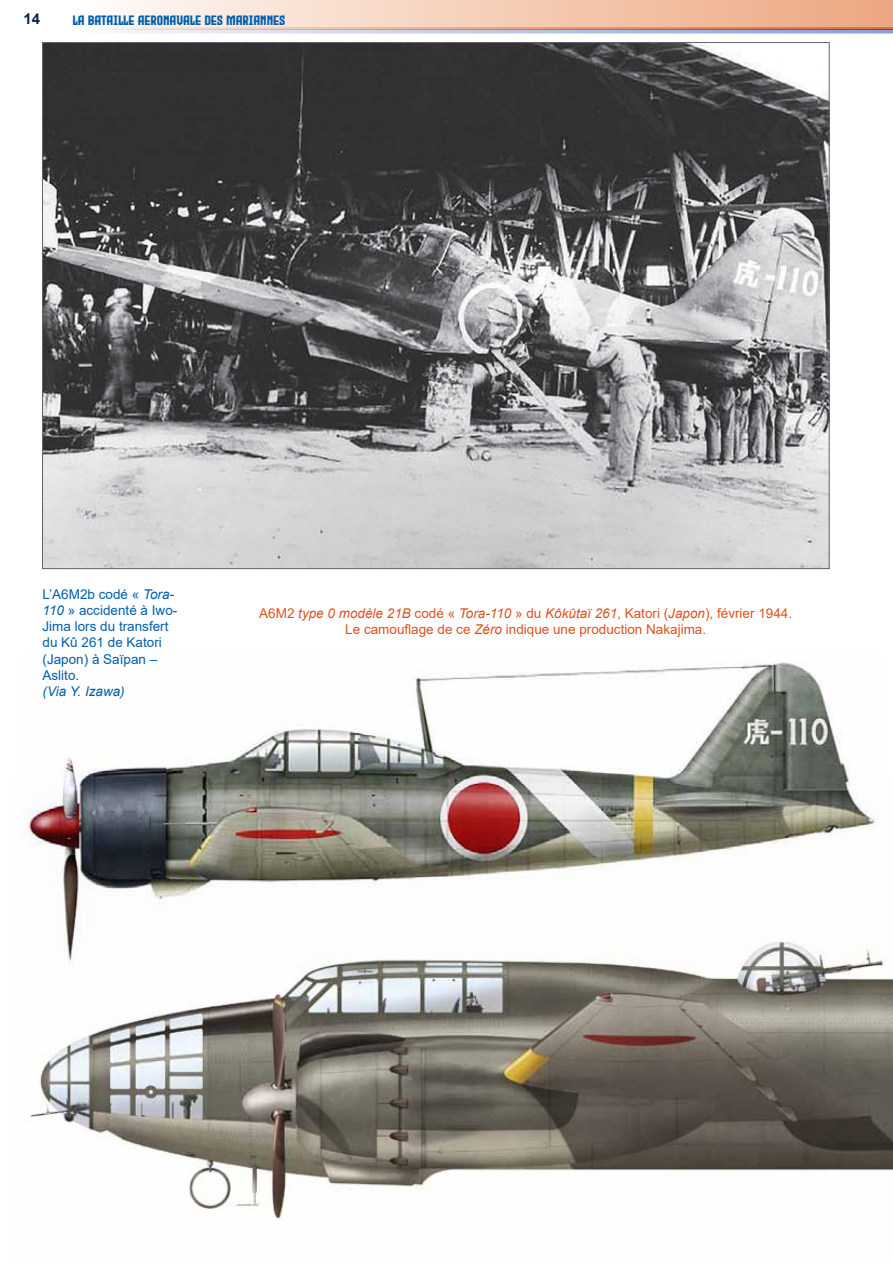
<style>
.page{position:relative;width:893px;height:1263px;background:#fff}
.page>*{position:absolute;margin:0;border:0;box-sizing:border-box;transform-origin:0 0}
.t1{font:700 15px "Arial";color:#11205c}
.t2{font:13.5px/16.2px "Arial";color:#db521f;text-align:center}
.t3{font:13.5px/16.2px "Arial";color:#005fae}
.t4{font:13.5px "Evil Empire";letter-spacing:.02em;color:#005fae}
.t5{font:italic 13.5px "Arial";color:#005fae}
.s1{font-style:italic}
</style>
<div class="page">
<img style="left:44px;top:44px;width:783px;height:523px">
<img style="left:30px;top:961px;width:863px;height:259px">
<img style="left:21px;top:662px;width:861px;height:306px">
<div style="left:78px;top:0;width:815px;height:29px;background:linear-gradient(to right,#fffbf7,#eda67e)"></div>
<svg style="left:99px;top:29px;width:794px;height:5px;background:#c2c2d4"></svg>
<p class="t1" style="left:24px;top:8px;width:18px">14</p>
<p class="t4" style="left:73px;top:14px;width:214px">LA BATAILLE AERONAVALE DES MARIANNES</p>
<p class="t3" style="left:43px;top:586px;width:136px">L’A6M2b codé « <span class="s1">Tora-<br>110</span> » accidenté à Iwo-<br>Jima lors du transfert du Kû 261 de Katori (Japon) à Saïpan –<br>Aslito.</p>
<p class="t5" style="left:43px;top:682px;width:84px">(Via Y. Izawa)</p>
<p class="t2" style="left:259px;top:605px;width:534px">A6M2 <span class="s1">type 0 modèle 21B</span> codé « <span class="s1">Tora-110</span> » du <span class="s1">Kôkûtaï 261</span>, Katori (<span class="s1">Japon</span>), février 1944.<br>Le camouflage de ce <span class="s1">Zéro</span> indique une production Nakajima.</p>
</div>
